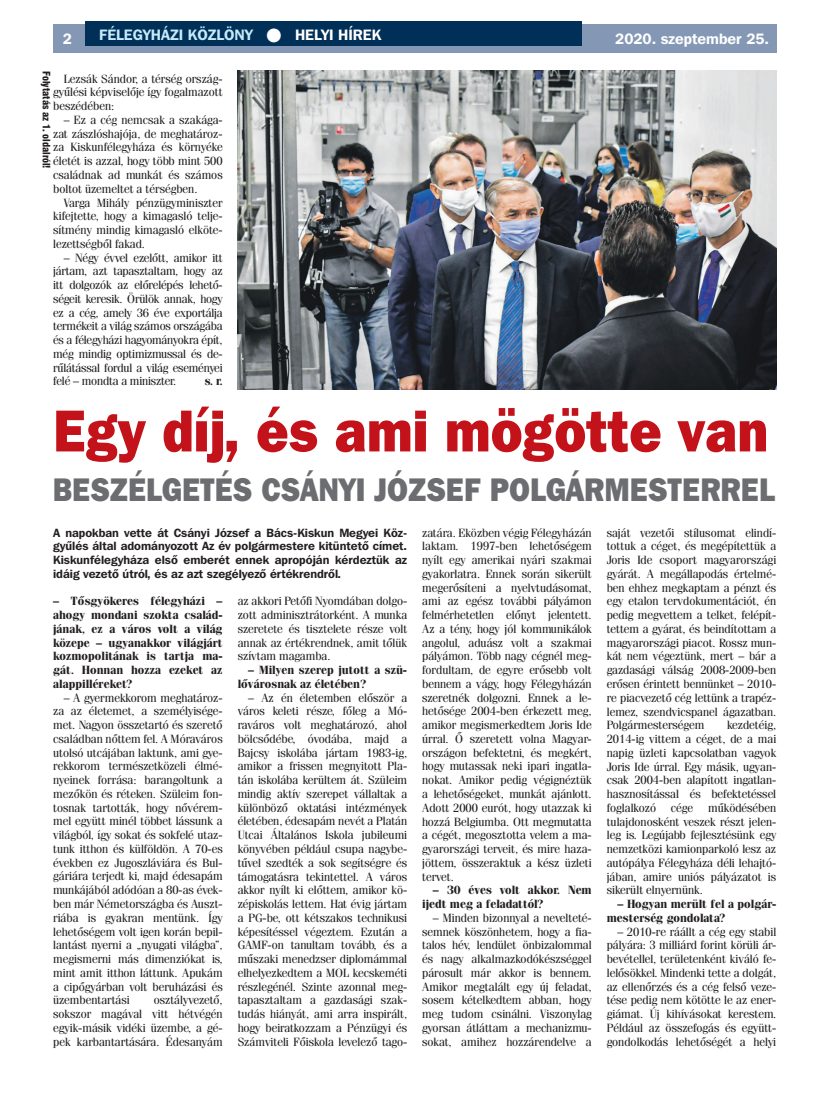
<style>
.page{position:relative;width:833px;height:1099px;background:#fff}
.page>*{position:absolute;margin:0;border:0;box-sizing:border-box;transform-origin:0 0}
.t1{font:58.75px "Franklin Gothic Hv PFL";color:#c4121a;scale:.9 1}
.t2{font:32.5px "Franklin Gothic Hv PFL";color:#6c6d70;scale:.9 1}
.t3{font:700 15px "Franklin Gothic PFL";color:#c6eafa}
.t4{font:700 15px "Franklin Gothic PFL";color:#fff}
.t5{font:11.88px/13.8px "Fenice PFL";color:#231f20;text-align:justify}
.t6{font:700 11.88px/13.8px "Fenice PFL";color:#231f20}
.t7{font:700 11.88px/13.8px "Franklin Gothic PFL";color:#231f20;text-align:justify}
.t8{font:10px "Swiss 721 Blk Cn PFL";color:#231f20}
.s1{color:#fff}
</style>
<div class="page">
<div style="left:53px;top:25px;width:723px;height:28px;background:#8498b6"></div>
<div style="left:85px;top:21px;width:496px;height:25px;background:#002f57"></div>
<img style="left:237px;top:71px;width:539px;height:318px">
<p class="t4" style="left:63px;top:29px;width:11px">2</p>
<p class="t3" style="left:99px;top:25px;width:283px">FÉLEGYHÁZI KÖZLÖNY <span class="s1">● HELYI HÍREK</span></p>
<p class="t8" style="left:52px;top:71px;width:99px;rotate:90deg">Folytatás az 1. oldalról!</p>
<p class="t5" style="left:53px;top:71px;width:171px;text-indent:11px">Lezsák Sándor, a térség ország&shy;gyűlési képviselője így fogalmazott beszédében:</p>
<p class="t5" style="left:53px;top:113px;width:171px;text-indent:11px">– Ez a cég nemcsak a szakága&shy;zat zászlóshajója, de meghatároz&shy;za Kiskunfélegyháza és környéke életét is azzal, hogy több mint 500 családnak ad munkát és számos boltot üzemeltet a térségben.</p>
<p class="t5" style="left:53px;top:195px;width:171px;text-indent:11px">Varga Mihály pénzügyminiszter kifejtette, hogy a kimagasló telje&shy;sítmény mindig kimagasló elköte&shy;lezettségből fakad.</p>
<p class="t5" style="left:53px;top:250px;width:171px;text-indent:11px">– Négy évvel ezelőtt, amikor itt jártam, azt tapasztaltam, hogy az itt dolgozók az előrelépés lehető&shy;ségeit keresik. Örülök annak, hogy ez a cég, amely 36 éve exportálja termékeit a világ számos országába és a félegyházi hagyományokra épít, még mindig optimizmussal és de&shy;rűlátással fordul a világ eseményei felé – mondta a miniszter.</p>
<p class="t6" style="left:205px;top:374px;width:19px">s. r.</p>
<p class="t4" style="left:615px;top:29px;width:155px">2020. szeptember 25.</p>
<h1 class="t1" style="left:53px;top:393px;width:796px">Egy díj, és ami mögötte van</h1>
<h2 class="t2" style="left:53px;top:469px;width:803px">BESZÉLGETÉS CSÁNYI JÓZSEF POLGÁRMESTERREL</h2>
<p class="t7" style="left:53px;top:525px;width:355px">A napokban vette át Csányi József a Bács-Kiskun Megyei Köz&shy;gyűlés által adományozott Az év polgármestere kitüntető címet.<br>Kiskunfélegyháza első emberét ennek apropóján kérdeztük az idáig vezető útról, és az azt szegélyező értékrendről.</p>
<p class="t6" style="left:53px;top:594px;width:171px;text-align:justify">– Tősgyökeres félegyházi – ahogy mondani szokta család&shy;jának, ez a város volt a világ közepe – ugyanakkor világjárt kozmopolitának is tartja ma&shy;gát. Honnan hozza ezeket az alappilléreket?</p>
<p class="t5" style="left:53px;top:690px;width:171px;text-indent:11px">– A gyermekkorom meghatároz&shy;za az életemet, a személyisége&shy;met. Nagyon összetartó és szerető családban nőttem fel. A Móraváros utolsó utcájában laktunk, ami gye&shy;rekkorom természetközeli élmé&shy;nyeinek forrása: barangoltunk a mezőkön és réteken. Szüleim fon&shy;tosnak tartották, hogy nővérem&shy;mel együtt minél többet lássunk a világból, így sokat és sokfelé utaz&shy;tunk itthon és külföldön. A 70-es években ez Jugoszláviára és Bul&shy;gáriára terjedt ki, majd édesapám munkájából adódóan a 80-as évek&shy;ben már Németországba és Auszt&shy;riába is gyakran mentünk. Így lehetőségem volt igen korán bepil&shy;lantást nyerni a „nyugati világba”, megismerni más dimenziókat is, mint amit itthon láttunk. Apukám a cipőgyárban volt beruházási és üzembentartási</p>
<p class="t5" style="left:422px;top:525px;width:171px">zatára. Eközben végig Félegyházán laktam. 1997-ben lehetőségem nyílt egy amerikai nyári szakmai gyakorlatra. Ennek során sikerült megerősíteni a nyelvtudásomat, ami az egész további pályámon felmérhetetlen előnyt jelentett.<br>Az a tény, hogy jól kommunikálok angolul, aduász volt a szakmai pályámon. Több nagy cégnél meg&shy;fordultam, de egyre erősebb volt bennem a vágy, hogy Félegyházán szeretnék dolgozni. Ennek a le&shy;hetősége 2004-ben érkezett meg, amikor megismerkedtem Joris Ide úrral. Ő szeretett volna Magyar&shy;országon befektetni, és megkért, hogy mutassak neki ipari ingatla&shy;nokat. Amikor pedig végignéztük a lehetőségeket, munkát ajánlott.<br>Adott 2000 eurót, hogy utazzak ki hozzá Belgiumba. Ott megmutatta a cégét, megosztotta velem a ma&shy;gyarországi terveit, és mire haza&shy;jöttem, összeraktuk a kész üzleti tervet.</p>
<p class="t6" style="left:422px;top:883px;width:171px;text-indent:11px">– 30 éves volt akkor. Nem ijedt meg a feladattól?</p>
<p class="t5" style="left:422px;top:910px;width:171px;text-indent:11px">– Minden bizonnyal a nevelteté&shy;semnek köszönhetem, hogy a fia&shy;talos hév, lendület önbizalommal és nagy alkalmazkodókészséggel párosult már akkor is bennem.<br>Amikor megtalált egy új feladat, sosem kételkedtem abban, hogy meg tudom csinálni. Viszonylag gyorsan átláttam a mechanizmu&shy;sokat, amihez hozzárendelve a</p>
<p class="t5" style="left:607px;top:525px;width:171px">saját vezetői stílusomat elindí&shy;tottuk a céget, és megépítettük a Joris Ide csoport magyarországi gyárát. A megállapodás értelmé&shy;ben ehhez megkaptam a pénzt és egy etalon tervdokumentációt, én pedig megvettem a telket, felépít&shy;tettem a gyárat, és beindítottam a magyarországi piacot. Rossz mun&shy;kát nem végeztünk, mert – bár a gazdasági válság 2008-2009-ben erősen érintett bennünket – 2010- re piacvezető cég lettünk a trapéz&shy;lemez, szendvicspanel ágazatban.<br>Polgármesterségem</p>
<p class="t5" style="left:238px;top:594px;width:171px">az akkori Petőfi Nyomdában dolgo&shy;zott adminisztrátorként. A munka szeretete és tisztelete része volt annak az értékrendnek, amit tőlük szívtam magamba.</p>
<p class="t6" style="left:238px;top:663px;width:171px;text-indent:11px">– Milyen szerep jutott a szü&shy;lővárosnak az életében?</p>
<p class="t5" style="left:238px;top:690px;width:171px;text-indent:11px">– Az én életemben először a város keleti része, főleg a Mó&shy;raváros volt meghatározó, ahol bölcsődébe, óvodába, majd a Bajcsy iskolába jártam 1983-ig, amikor a frissen megnyitott Pla&shy;tán iskolába kerültem át. Szüleim mindig aktív szerepet vállaltak a különböző oktatási intézmények életében, édesapám nevét a Platán Utcai Általános Iskola jubileumi könyvében például csupa nagybe&shy;tűvel szedték a sok segítségre és támogatásra tekintettel. A város akkor nyílt ki előttem, amikor kö&shy;zépiskolás lettem. Hat évig jártam a PG-be, ott kétszakos technikusi képesítéssel végeztem. Ezután a GAMF-on tanultam tovább, és a műszaki menedzser diplomámmal elhelyezkedtem a MOL kecskeméti részlegénél. Szinte azonnal meg&shy;tapasztaltam a gazdasági szak&shy;tudás hiányát, ami arra inspirált, hogy beiratkozzam a Pénzügyi és Számviteli Főiskola levelező tago-</p>
<p class="t5" style="left:607px;top:718px;width:171px;text-indent:120px">kezdetéig, 2014-ig vittem a céget, de a mai napig üzleti kapcsolatban vagyok Joris Ide úrral. Egy másik, ugyan&shy;csak 2004-ben alapított ingatlan&shy;hasznosítással és befektetéssel foglalkozó</p>
<p class="t5" style="left:607px;top:800px;width:171px;text-indent:101px">működésében tulajdonosként veszek részt jelen&shy;leg is. Legújabb fejlesztésünk egy nemzetközi kamionparkoló lesz az autópálya Félegyháza déli lehajtó&shy;jában, amire uniós pályázatot is sikerült elnyernünk.</p>
<p class="t6" style="left:607px;top:896px;width:171px;text-indent:11px">– Hogyan merült fel a polgár&shy;mesterség gondolata?</p>
<p class="t5" style="left:607px;top:924px;width:171px;text-indent:11px">– 2010-re ráállt a cég egy stabil pályára: 3 milliárd forint körüli ár&shy;bevétellel, területenként kiváló fe&shy;lelősökkel. Mindenki tette a dolgát, az ellenőrzés és a cég felső veze&shy;tése pedig nem kötötte le az ener&shy;giámat. Új kihívásokat kerestem.<br>Például az összefogás és együtt&shy;gondolkodás lehetőségét a helyi</p>
<p class="t5" style="left:671px;top:800px;width:24px">cége</p>
<p class="t5" style="left:53px;top:993px;width:171px;text-indent:101px">osztályvezető, sokszor magával vitt hétvégén egyik-másik vidéki üzembe, a gé&shy;pek karbantartására. Édesanyám</p>
</div>
